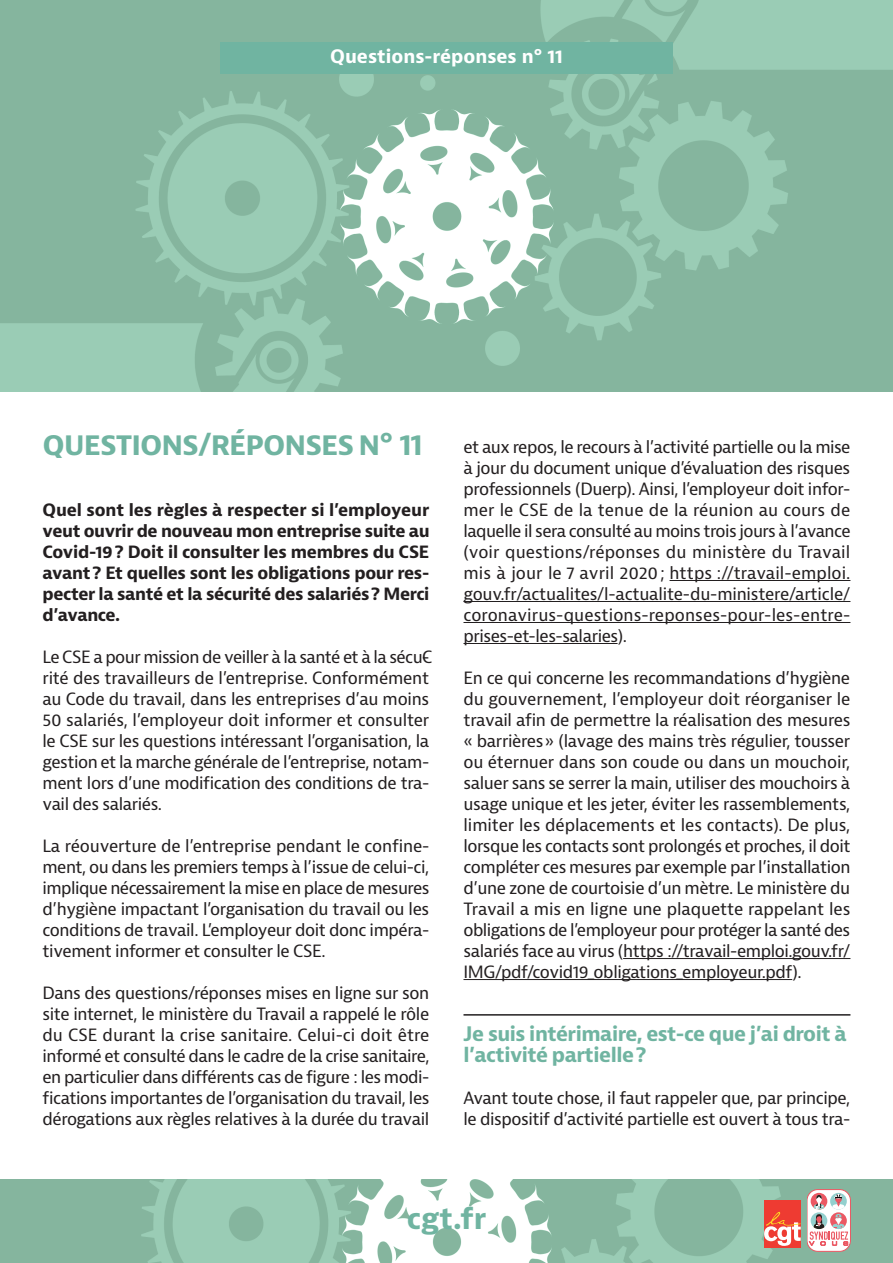
<style>
.page{position:relative;width:893px;height:1263px;background:#fff}
.page>*{position:absolute;margin:0;border:0;box-sizing:border-box;transform-origin:0 0}
.Titre_article{font:700 28.5px "Bernina Sans";letter-spacing:-.035em;color:#70b4a1}
.Question{font:700 19.5px/21px "Bernina Sans";letter-spacing:-.025em;color:#70b4a1}
.Fiche_Sujet{font:700 18px "Bernina Sans";color:#fff}
.Texte{font:16.5px/21px "Bernina Sans";letter-spacing:-.025em;color:#231f20;text-align:justify}
.Texte-2{font:700 16.5px/21px "Bernina Sans";letter-spacing:-.025em;color:#231f20;text-align:justify}
</style>
<div class="page">
<img style="left:0;top:0;width:893px;height:391px">
<img style="left:0;top:1180px;width:893px;height:83px">
<svg style="left:807px;top:1189px;width:43px;height:62px"></svg>
<div style="left:807px;top:1189px;width:43px;height:62px;border:1px solid #eb5863;border-radius:11px"></div>
<svg style="left:809px;top:1194px;width:39px;height:51px"></svg>
<div style="left:764px;top:1200px;width:36px;height:47px;background:#ee3b32"></div>
<svg style="left:764px;top:1212px;width:37px;height:34px"></svg>
<hr style="left:670px;top:580px;width:180px;height:1px;background:#231f20">
<hr style="left:463px;top:601px;width:387px;height:1px;background:#231f20">
<hr style="left:463px;top:622px;width:387px;height:1px;background:#231f20">
<hr style="left:463px;top:643px;width:155px;height:1px;background:#231f20">
<hr style="left:623px;top:958px;width:227px;height:1px;background:#231f20">
<hr style="left:463px;top:979px;width:329px;height:1px;background:#231f20">
<hr style="left:463px;top:1014px;width:387px;height:1px;background:#231f20">
<div style="left:220px;top:43px;width:453px;height:31px;background:#70b4a1"></div>
<p class="Fiche_Sujet" style="left:330px;top:45px;width:234px">Questions-réponses n° 11</p>
<p class="Fiche_Sujet" style="left:353px;top:45px;width:188px">Questions-réponses</p>
<p class="Titre_article" style="left:43px;top:426px;width:382px">QUESTIONS/RÉPONSES N° 11</p>
<p class="Texte-2" style="left:43px;top:500px;width:389px">Quel sont les règles à respecter si l’employeur veut ouvrir de nouveau mon entreprise suite au Covid-19? Doit il consulter les membres du CSE avant? Et quelles sont les obligations pour res&shy;pecter la santé et la sécurité des salariés? Merci d’avance.</p>
<p class="Texte" style="left:43px;top:647px;width:388px">Le CSE a pour mission de veiller à la santé et à la sécu&shy;rité des travailleurs de l’entreprise. Conformément au Code du travail, dans les entreprises d’au moins 50 salariés, l’employeur doit informer et consulter le CSE sur les questions intéressant l’organisation, la gestion et la marche générale de l’entreprise, notam&shy;ment lors d’une modification des conditions de tra&shy;vail des salariés.</p>
<p class="Texte" style="left:43px;top:836px;width:388px">La réouverture de l’entreprise pendant le confine&shy;ment, ou dans les premiers temps à l’issue de celui-ci, implique nécessairement la mise en place de mesures d’hygiène impactant l’organisation du travail ou les conditions de travail. L’employeur doit donc impéra&shy;tivement informer et consulter le CSE.</p>
<p class="Texte" style="left:43px;top:983px;width:389px">Dans des questions/réponses mises en ligne sur son site internet, le ministère du Travail a rappelé le rôle du CSE durant la crise sanitaire. Celui-ci doit être informé et consulté dans le cadre de la crise sanitaire, en particulier dans différents cas de figure : les modi&shy;fications importantes de l’organisation du travail, les dérogations aux règles relatives à la durée du travail</p>
<p class="Texte" style="left:463px;top:437px;width:389px">et aux repos, le recours à l’activité partielle ou la mise à jour du document unique d’évaluation des risques professionnels (Duerp). Ainsi, l’employeur doit infor&shy;mer le CSE de la tenue de la réunion au cours de laquelle il sera consulté au moins trois jours à l’avance (voir questions/réponses du ministère du Travail mis à jour le 7 avril 2020; https ://travail-emploi. gouv.fr/actualites/l-actualite-du-ministere/article/ coronavirus-questions-reponses-pour-les-entre&shy;prises-et-les-salaries).</p>
<p class="Texte" style="left:463px;top:668px;width:389px">En ce qui concerne les recommandations d’hygiène du gouvernement, l’employeur doit réorganiser le travail afin de permettre la réalisation des mesures « barrières» (lavage des mains très régulier, tousser ou éternuer dans son coude ou dans un mouchoir, saluer sans se serrer la main, utiliser des mouchoirs à usage unique et les jeter, éviter les rassemblements, limiter les déplacements et les contacts). De plus, lorsque les contacts sont prolongés et proches, il doit compléter ces mesures par exemple par l’installation d’une zone de courtoisie d’un mètre. Le ministère du Travail a mis en ligne une plaquette rappelant les obligations de l’employeur pour protéger la santé des salariés face au virus (https ://travail-emploi.gouv.fr/ IMG/pdf/covid19_obligations_employeur.pdf).</p>
<p class="Question" style="left:463px;top:1024px;width:385px">Je suis intérimaire, est-ce que j’ai droit à l’activité partielle?</p>
<p class="Texte" style="left:463px;top:1088px;width:388px">Avant toute chose, il faut rappeler que, par principe, le dispositif d’activité partielle est ouvert à tous tra-</p>
<p class="Titre_article" style="left:407px;top:1200px;width:81px">cgt.fr</p>
</div>
